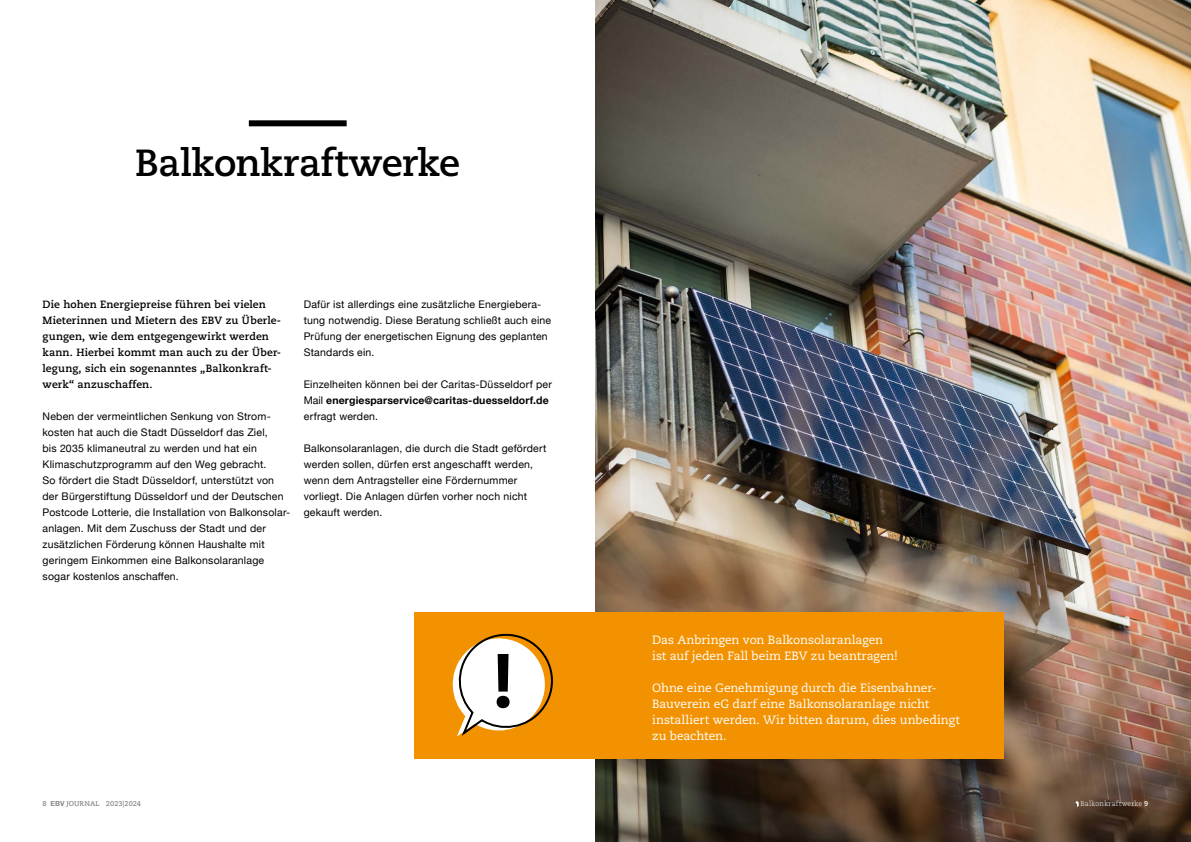
<style>
.page{position:relative;width:1191px;height:842px;background:#fff}
.page>*{position:absolute;margin:0;border:0;box-sizing:border-box;transform-origin:0 0}
.t1{font:800 69px "Caecilia LT Std";color:#000}
.t2{font:700 37.7px "Caecilia LT Std";letter-spacing:-.015em;color:#000}
.t3{font:12px/16px "Caecilia LT Std";letter-spacing:-.005em;color:#fff}
.t4{font:10.5px/16px "Helvetica Neue";letter-spacing:.02em;color:#000}
.t5{font:700 10.5px/16px "Caecilia LT Std";letter-spacing:.01em;color:#000}
.t6{font:700 7px "Caecilia LT Std";letter-spacing:.01em;color:#878787}
.t7{font:300 7px "Caecilia LT Std";letter-spacing:.015em;color:#fff}
.s1{font-weight:700}
.s2{font-family:"Helvetica Neue"}
</style>
<div class="page">
<img style="left:595px;top:0;width:596px;height:842px">
<svg style="left:1075px;top:801px;width:3px;height:6px"></svg>
<div style="left:249px;top:120px;width:98px;height:6px;background:#000"></div>
<div style="left:414px;top:612px;width:589px;height:146px;background:#f39200"></div>
<svg style="left:452px;top:633px;width:101px;height:104px"></svg>
<h2 class="t2" style="left:135px;top:140px;width:326px">Balkonkraftwerke</h2>
<p class="t5" style="left:43px;top:297px;width:240px">Die hohen Energiepreise führen bei vielen Mieterinnen und Mietern des EBV zu Überle&shy;gungen, wie dem entgegengewirkt werden kann. Hierbei kommt man auch zu der Über&shy;legung, sich ein sogenanntes „Balkonkraft&shy;werk“ anzuschaffen.</p>
<p class="t4" style="left:43px;top:409px;width:249px">Neben der vermeintlichen Senkung von Strom&shy;kosten hat auch die Stadt Düsseldorf das Ziel,<br>bis 2035 klimaneutral zu werden und hat ein Klimaschutzprogramm auf den Weg gebracht.<br>So fördert die Stadt Düsseldorf, unterstützt von der Bürgerstiftung Düsseldorf und der Deutschen Postcode Lotterie, die Installation von Balkonsolar&shy;anlagen. Mit dem Zuschuss der Stadt und der zusätzlichen Förderung können Haushalte mit geringem Einkommen eine Balkonsolaranlage sogar kostenlos anschaffen.</p>
<p class="t4" style="left:304px;top:297px;width:249px">Dafür ist allerdings eine zusätzliche Energiebera&shy;tung notwendig. Diese Beratung schließt auch eine Prüfung der energetischen Eignung des geplanten Standards ein.</p>
<p class="t4" style="left:304px;top:377px;width:250px">Einzelheiten können bei der Caritas-Düsseldorf per<br>Mail <span class="s1">energiesparservice@caritas-duesseldorf.de </span>erfragt werden.</p>
<p class="t4" style="left:304px;top:441px;width:244px">Balkonsolaranlagen, die durch die Stadt gefördert werden sollen, dürfen erst angeschafft werden, wenn dem Antragsteller eine Fördernummer vorliegt. Die Anlagen dürfen vorher noch nicht gekauft werden.</p>
<h1 class="t1" style="left:493px;top:640px;width:22px">!</h1>
<p class="t3" style="left:652px;top:632px;width:247px">Das Anbringen von Balkonsolaranlagen ist auf jeden Fall beim EBV zu beantragen!</p>
<p class="t3" style="left:652px;top:680px;width:309px">Ohne eine Genehmigung durch die Eisenbahner-Bauverein eG darf eine Balkonsolaranlage nicht installiert werden. Wir bitten darum, dies unbedingt zu beachten.</p>
<p class="t6" style="left:43px;top:800px;width:100px">8 <span class="s2">EBV</span> JOURNAL 2023|2024</p>
<p class="t7" style="left:1080px;top:800px;width:69px">Balkonkraftwerke <span class="s1">9</span></p>
</div>
